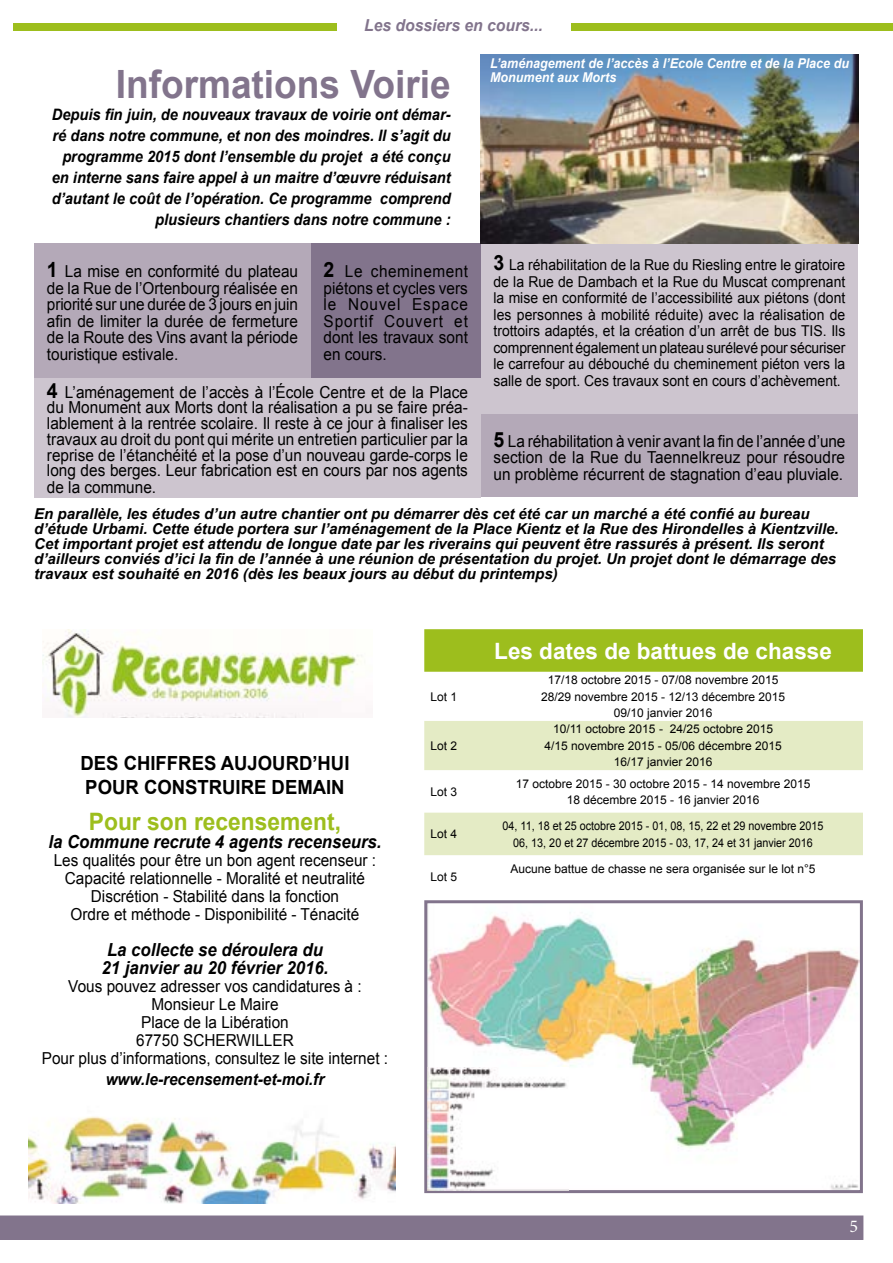
<style>
.page{position:relative;width:893px;height:1263px;background:#fff}
.page>*{position:absolute;margin:0;border:0;box-sizing:border-box;transform-origin:0 0}
.t1{font:700 39px "Arial";color:#82748c;scale:.95 1}
.t2{font:700 24px "Arial";color:#9dbe1d;scale:.95 1}
.t3{font:700 22.5px "Arial";color:#fff}
.t4{font:700 19.5px/24px "Arial";color:#000;scale:.95 1}
.t5{font:italic 700 18px/18px "Arial";color:#000;text-align:center;scale:.93 1}
.t6{font:18px "Minion Pro";color:#fff}
.t7{font:16.5px/16.5px "Arial";color:#000;text-align:justify;scale:.93 1}
.t8{font:italic 700 16.5px "Arial";color:#000;scale:.93 1}
.t9{font:italic 700 16.5px "Arial";color:#82748c;scale:.95 1}
.t10{font:italic 700 15.75px/21px "Arial";color:#000;text-align:right;scale:.93 1}
.t11{font:italic 700 15px/15px "Arial";color:#000}
.t12{font:15px/16.5px "Arial";color:#000;text-align:justify;scale:.93 1}
.t13{font:italic 700 13.5px/13.5px "Arial";color:#fff;scale:.93 1}
.t14{font:12px/16.5px "Arial";color:#000;text-align:center}
.t15{font:12px/16.5px "Arial";color:#000;text-align:center;scale:.9 1}
.s1{font-weight:700;font-size:21px}
</style>
<div class="page">
<div style="left:0;top:1215px;width:863px;height:25px;background:#82748c"></div>
<div style="left:13px;top:23px;width:879px;height:7px;background:#9dbe1d"></div>
<div style="left:337px;top:17px;width:233px;height:17px;background:#fff"></div>
<div style="left:424px;top:629px;width:439px;height:43px;background:#9dbe1d"></div>
<svg style="left:424px;top:721px;width:439px;height:134px;fill:#e4ebc5"></svg>
<div style="left:34px;top:243px;width:277px;height:135px;background:#b4a9b8"></div>
<div style="left:481px;top:414px;width:377px;height:83px;background:#b4a9b8"></div>
<div style="left:34px;top:378px;width:447px;height:119px;background:#cdc5cf"></div>
<div style="left:481px;top:243px;width:377px;height:171px;background:#cdc5cf"></div>
<div style="left:311px;top:243px;width:170px;height:135px;background:#82748c"></div>
<img style="left:428px;top:915px;width:431px;height:274px">
<div style="left:424px;top:900px;width:439px;height:293px;border:3px solid #82748c"></div>
<img style="left:428px;top:1067px;width:141px;height:123px">
<img style="left:481px;top:54px;width:377px;height:189px">
<img style="left:29px;top:1116px;width:367px;height:88px">
<img style="left:43px;top:629px;width:319px;height:88px">
<p class="t9" style="left:364px;top:14px;width:190px">Les dossiers en cours...</p>
<h1 class="t1" style="left:116px;top:58px;width:354px">Informations Voirie</h1>
<p class="t10" style="left:52px;top:105px;width:430px">Depuis fin juin, de nouveaux travaux de voirie ont démar&shy;ré dans notre commune, et non des moindres. Il s’agit du programme 2015 dont l’ensemble du projet a été conçu en interne sans faire appel à un maitre d’œuvre réduisant d’autant le coût de l’opération. Ce programme comprend plusieurs chantiers dans notre commune :</p>
<p class="t13" style="left:490px;top:57px;width:388px">L’aménagement de l’accès à l’Ecole Centre et de la Place du<br>Monument aux Morts</p>
<p class="t7" style="left:47px;top:263px;width:272px"><span class="s1">1</span> La mise en conformité du plateau de la Rue de l’Ortenbourg réalisée en priorité sur une durée de 3 jours en juin afin de limiter la durée de fermeture de la Route des Vins avant la période touristique estivale.</p>
<p class="t7" style="left:324px;top:263px;width:157px"><span class="s1">2</span> Le cheminement piétons et cycles vers le Nouvel Espace Sportif Couvert et dont les travaux sont en cours.</p>
<p class="t7" style="left:47px;top:384px;width:454px;line-height:15.9px"><span class="s1">4</span> L’aménagement de l’accès à l’École Centre et de la Place du Monument aux Morts dont la réalisation a pu se faire préa&shy;lablement à la rentrée scolaire. Il reste à ce jour à finaliser les travaux au droit du pont qui mérite un entretien particulier par la reprise de l’étanchéité et la pose d’un nouveau garde-corps le long des berges. Leur fabrication est en cours par nos agents de la commune.</p>
<p class="t12" style="left:493px;top:257px;width:380px"><span class="s1">3</span> La réhabilitation de la Rue du Riesling entre le giratoire de la Rue de Dambach et la Rue du Muscat comprenant la mise en conformité de l’accessibilité aux piétons (dont les personnes à mobilité réduite) avec la réalisation de trottoirs adaptés, et la création d’un arrêt de bus TIS. Ils comprennent également un plateau surélevé pour sécuriser le carrefour au débouché du cheminement piéton vers la salle de sport. Ces travaux sont en cours d’achèvement.</p>
<p class="t7" style="left:493px;top:433px;width:380px"><span class="s1">5</span> La réhabilitation à venir avant la fin de l’année d’une section de la Rue du Taennelkreuz pour résoudre un problème récurrent de stagnation d’eau pluviale.</p>
<p class="t11" style="left:34px;top:506px;width:806px">En parallèle, les études d’un autre chantier ont pu démarrer dès cet été car un marché a été confié au bureau d’étude Urbami. Cette étude portera sur l’aménagement de la Place Kientz et la Rue des Hirondelles à Kientzville.<br>Cet important projet est attendu de longue date par les riverains qui peuvent être rassurés à présent. Ils seront d’ailleurs conviés d’ici la fin de l’année à une réunion de présentation du projet. Un projet dont le démarrage des travaux est souhaité en 2016 (dès les beaux jours au début du printemps)</p>
<p class="t4" style="left:81px;top:752px;width:285px">DES CHIFFRES AUJOURD’HUI<br>POUR CONSTRUIRE DEMAIN</p>
<h2 class="t2" style="left:89px;top:806px;width:267px">Pour son recensement,</h2>
<p class="t5" style="left:48px;top:833px;width:360px">la Commune recrute 4 agents recenseurs.</p>
<p class="t7" style="left:54px;top:851px;width:348px;line-height:18px;text-align:center">Les qualités pour être un bon agent recenseur :<br>Capacité relationnelle - Moralité et neutralité Discrétion - Stabilité dans la fonction<br>Ordre et méthode - Disponibilité - Ténacité</p>
<p class="t5" style="left:101px;top:941px;width:246px">La collecte se déroulera du<br>21 janvier au 20 février 2016.</p>
<p class="t7" style="left:42px;top:977px;width:374px;line-height:18px;text-align:center">Vous pouvez adresser vos candidatures à :<br>Monsieur Le Maire<br>Place de la Libération<br>67750 SCHERWILLER<br>Pour plus d’informations, consultez le site internet :</p>
<p class="t8" style="left:106px;top:1068px;width:237px">www.le-recensement-et-moi.fr</p>
<p class="t14" style="left:430px;top:688px;width:28px">Lot 1</p>
<p class="t14" style="left:430px;top:737px;width:28px">Lot 2</p>
<h3 class="t3" style="left:494px;top:636px;width:339px">Les dates de battues de chasse</h3>
<p class="t14" style="left:541px;top:672px;width:246px">17/18 octobre 2015 - 07/08 novembre 2015<br>28/29 novembre 2015 - 12/13 décembre 2015<br>09/10 janvier 2016</p>
<p class="t14" style="left:544px;top:721px;width:239px">10/11 octobre 2015 - 24/25 octobre 2015<br>4/15 novembre 2015 - 05/06 décembre 2015<br>16/17 janvier 2016</p>
<p class="t14" style="left:430px;top:783px;width:28px">Lot 3</p>
<p class="t14" style="left:516px;top:775px;width:296px">17 octobre 2015 - 30 octobre 2015 - 14 novembre 2015<br>18 décembre 2015 - 16 janvier 2016</p>
<p class="t14" style="left:430px;top:826px;width:28px">Lot 4</p>
<p class="t15" style="left:503px;top:818px;width:358px">04, 11, 18 et 25 octobre 2015 - 01, 08, 15, 22 et 29 novembre 2015<br>06, 13, 20 et 27 décembre 2015 - 03, 17, 24 et 31 janvier 2016</p>
<p class="t14" style="left:430px;top:868px;width:28px">Lot 5</p>
<p class="t14" style="left:511px;top:860px;width:306px">Aucune battue de chasse ne sera organisée sur le lot n°5</p>
<p class="t6" style="left:849px;top:1214px;width:10px">5</p>
</div>
